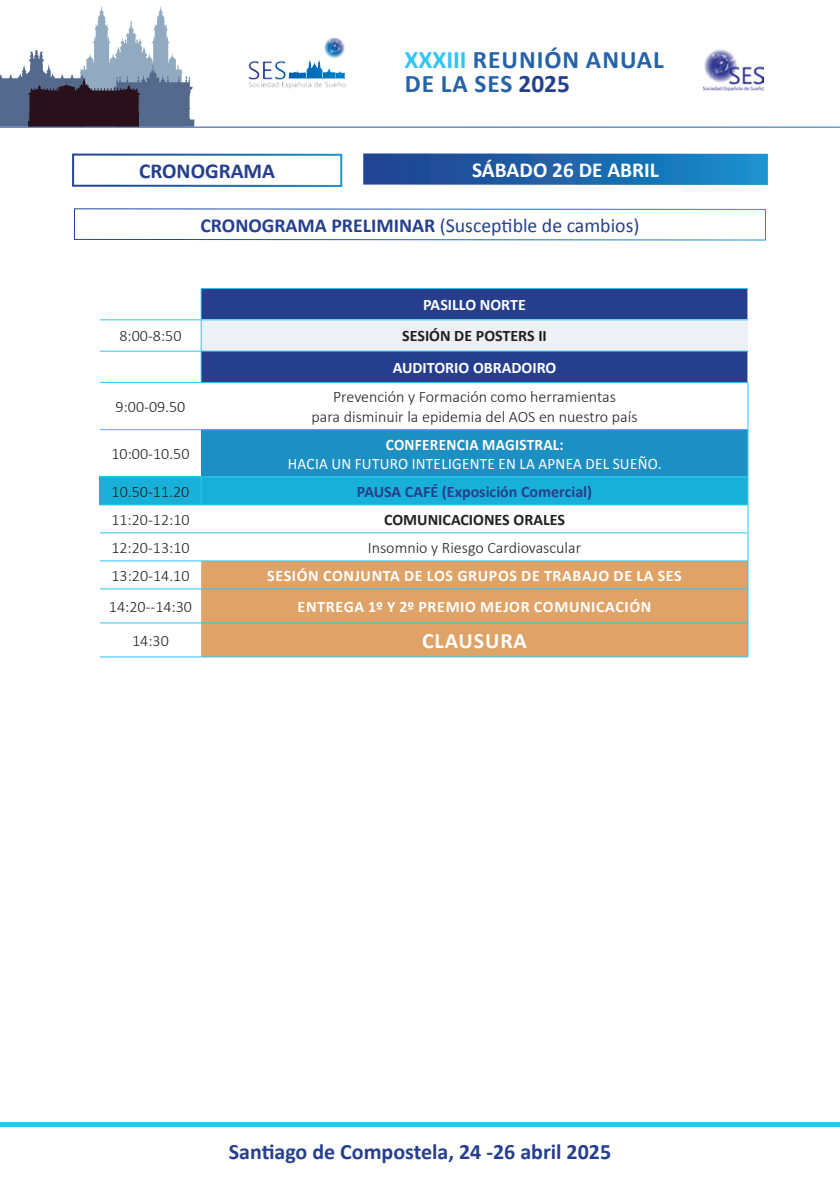
<style>
.page{position:relative;width:840px;height:1191px;background:#fff}
.page>*{position:absolute;margin:0;border:0;box-sizing:border-box;transform-origin:0 0}
.t1{font:700 25.4px/23.8px "Calibri";letter-spacing:.04em;color:#2563a9}
.t2{font:700 22px "Calibri";color:#253f8e}
.t3{font:700 22px "Calibri";letter-spacing:.04em;color:#fff}
.t4{font:700 21.4px "Calibri";color:#fff}
.t5{font:700 21.4px "Calibri";color:#253f8e}
.t6{font:19.8px "Calibri";color:#253f8e}
.t7{font:300 16px/19.2px "Calibri";color:#231f20;text-align:center}
.t8{font:700 16px "Calibri";letter-spacing:.04em;color:#fff}
.t9{font:16px/19.2px "Calibri";letter-spacing:.02em;color:#fff;text-align:center;scale:.95 1}
.t10{font:700 16px "Calibri";color:#231f20}
.t11{font:700 16px "Calibri";color:#fff}
.t12{font:700 16px "Calibri";color:#253f8e}
.s1{color:#30c5f3}
.s2{color:#253f8e}
.s3{font-weight:700}
</style>
<div class="page">
<hr style="left:0;top:1122px;width:839px;height:4px;background:#30c5f3">
<img style="left:703px;top:49px;width:59px;height:41px">
<img style="left:248px;top:37px;width:98px;height:52px">
<svg style="left:288px;top:60px;width:31px;height:18px"></svg>
<svg style="left:0;top:6px;width:194px;height:121px"></svg>
<div style="left:363px;top:153px;width:404px;height:32px;background:linear-gradient(to right,#213e8d,#188dcb)"></div>
<div style="left:72px;top:154px;width:270px;height:33px;border:2px solid #fff"></div>
<div style="left:201px;top:288px;width:546px;height:32px;background:#253f8e"></div>
<div style="left:201px;top:320px;width:546px;height:31px;background:#edf0f4"></div>
<div style="left:201px;top:351px;width:546px;height:31px;background:#253f8e"></div>
<div style="left:201px;top:429px;width:546px;height:48px;background:#1c90c3"></div>
<div style="left:100px;top:477px;width:101px;height:28px;background:#18b0d8"></div>
<div style="left:201px;top:477px;width:546px;height:28px;background:#18b0d8"></div>
<div style="left:201px;top:561px;width:546px;height:95px;background:#dfa267"></div>
<hr style="left:201px;top:288px;width:546px;height:1px;background:#30c5f3">
<hr style="left:201px;top:289px;width:1px;height:30px;background:#30c5f3">
<hr style="left:100px;top:319px;width:101px;height:1px;background:#30c5f3">
<hr style="left:100px;top:382px;width:101px;height:1px;background:#30c5f3">
<hr style="left:100px;top:429px;width:101px;height:1px;background:#30c5f3">
<hr style="left:100px;top:532px;width:101px;height:1px;background:#30c5f3">
<hr style="left:100px;top:560px;width:101px;height:1px;background:#30c5f3">
<hr style="left:100px;top:588px;width:101px;height:1px;background:#30c5f3">
<hr style="left:100px;top:622px;width:101px;height:1px;background:#30c5f3">
<hr style="left:100px;top:656px;width:101px;height:1px;background:#30c5f3">
<hr style="left:201px;top:532px;width:546px;height:1px;background:#30c5f3">
<hr style="left:201px;top:560px;width:546px;height:1px;background:#30c5f3">
<hr style="left:201px;top:588px;width:546px;height:1px;background:#30c5f3">
<hr style="left:201px;top:622px;width:546px;height:1px;background:#30c5f3">
<hr style="left:201px;top:656px;width:546px;height:1px;background:#30c5f3">
<hr style="left:201px;top:429px;width:546px;height:1px;background:#30c5f3">
<hr style="left:201px;top:320px;width:1px;height:31px;background:#30c5f3">
<hr style="left:201px;top:319px;width:546px;height:1px;background:#30c5f3">
<hr style="left:747px;top:383px;width:1px;height:46px;background:#30c5f3">
<hr style="left:747px;top:430px;width:1px;height:46px;background:#30c5f3">
<hr style="left:747px;top:589px;width:1px;height:33px;background:#30c5f3">
<hr style="left:747px;top:623px;width:1px;height:33px;background:#30c5f3">
<hr style="left:100px;top:351px;width:101px;height:1px;background:#30c5f3">
<hr style="left:100px;top:476px;width:101px;height:1px;background:#30c5f3">
<hr style="left:100px;top:504px;width:101px;height:1px;background:#30c5f3">
<svg style="left:201px;top:477px;width:1px;height:27px"></svg>
<hr style="left:201px;top:476px;width:546px;height:1px;background:#30c5f3">
<svg style="left:747px;top:477px;width:1px;height:111px"></svg>
<hr style="left:201px;top:504px;width:546px;height:1px;background:#30c5f3">
<hr style="left:201px;top:351px;width:1px;height:31px;background:#30c5f3">
<hr style="left:201px;top:351px;width:546px;height:1px;background:#30c5f3">
<hr style="left:201px;top:382px;width:546px;height:1px;background:#30c5f3">
<svg style="left:74px;top:208px;width:692px;height:33px"></svg>
<h1 class="t1" style="left:404px;top:47px;width:261px"><span class="s1">XXXIII</span> REUNIÓN ANUAL<br>DE LA SES <span class="s2">2025</span></h1>
<p class="t5" style="left:139px;top:156px;width:137px">CRONOGRAMA</p>
<p class="t4" style="left:472px;top:155px;width:188px">SÁBADO 26 DE ABRIL</p>
<p class="t6" style="left:200px;top:212px;width:440px"><span class="s3">CRONOGRAMA PRELIMINAR</span> (Susceptible de cambios)</p>
<p class="t11" style="left:423px;top:293px;width:104px">PASILLO NORTE</p>
<p class="t7" style="left:119px;top:326px;width:63px">8:00-8:50</p>
<p class="t10" style="left:402px;top:325px;width:146px">SESIÓN DE POSTERS II</p>
<p class="t11" style="left:392px;top:356px;width:165px">AUDITORIO OBRADOIRO</p>
<p class="t7" style="left:115px;top:397px;width:71px">9:00-09.50</p>
<p class="t7" style="left:311px;top:387px;width:327px">Prevención y Formación como herramientas<br>para disminuir la epidemia del AOS en nuestro país</p>
<p class="t7" style="left:111px;top:444px;width:79px">10:00-10.50</p>
<p class="t9" style="left:288px;top:434px;width:394px"><span class="s3">CONFERENCIA MAGISTRAL:<br></span>HACIA UN FUTURO INTELIGENTE EN LA APNEA DEL SUEÑO.</p>
<p class="t7" style="left:112px;top:482px;width:79px">10.50-11.20</p>
<p class="t12" style="left:357px;top:480px;width:237px">PAUSA CAFÉ (Exposición Comercial)</p>
<p class="t7" style="left:111px;top:510px;width:80px">11:20-12:10</p>
<p class="t10" style="left:384px;top:508px;width:182px">COMUNICACIONES ORALES</p>
<p class="t7" style="left:111px;top:538px;width:80px">12:20-13:10</p>
<p class="t7" style="left:367px;top:538px;width:215px">Insomnio y Riesgo Cardiovascular</p>
<p class="t7" style="left:111px;top:566px;width:79px">13:20-14.10</p>
<p class="t8" style="left:267px;top:564px;width:416px">SESIÓN CONJUNTA DE LOS GRUPOS DE TRABAJO DE LA SES</p>
<p class="t7" style="left:109px;top:597px;width:85px">14:20--14:30</p>
<p class="t8" style="left:297px;top:595px;width:355px">ENTREGA 1º Y 2º PREMIO MEJOR COMUNICACIÓN</p>
<p class="t7" style="left:132px;top:631px;width:38px">14:30</p>
<p class="t3" style="left:422px;top:625px;width:106px">CLAUSURA</p>
<h2 class="t2" style="left:229px;top:1135px;width:384px">Santiago de Compostela, 24 -26 abril 2025</h2>
</div>
